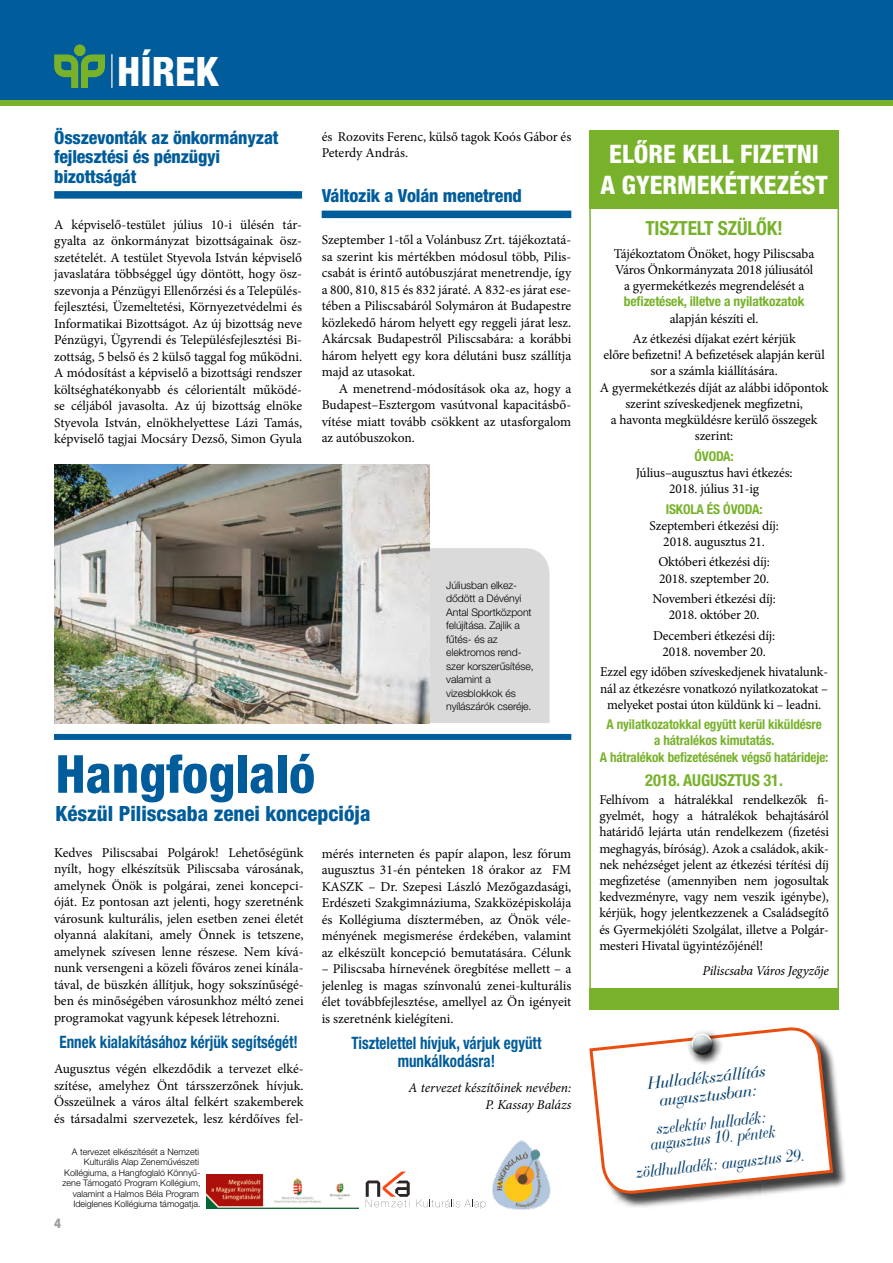
<style>
.page{position:relative;width:893px;height:1263px;background:#fff}
.page>*{position:absolute;margin:0;border:0;box-sizing:border-box;transform-origin:0 0}
.t1{font:800 condensed 52.5px "Helvetica Neue LT Pro";color:#005c9a}
.t2{font:800 condensed 40.65px "Helvetica Neue LT Pro";color:#fff}
.t3{font:800 condensed 25.5px/30.6px "Helvetica Neue LT Pro";color:#fff;text-align:center}
.t4{font:800 condensed 21px "Helvetica Neue LT Pro";color:#005c9a}
.t5{font:700 condensed 19.5px "Helvetica Neue LT Pro";letter-spacing:-.01em;color:#78b22b}
.t6{font:800 condensed 18px/19.5px "Helvetica Neue LT Pro";letter-spacing:-.01em;color:#005c9a}
.t7{font:18px/15px "H Bauer Bodoni BT Italic";color:#09426f;text-align:center;scale:.89 1}
.t8{font:18px/18px "H Bauer Bodoni BT Italic";color:#09426f;text-align:center}
.t9{font:700 condensed 17.1px/18px "Helvetica Neue LT Pro";color:#005c9a;text-align:center;scale:.88 1}
.t10{font:700 condensed 16.5px "Helvetica Neue LT Pro";letter-spacing:-.01em;color:#78b22b}
.t11{font:13.5px/16.5px "Minion Pro";letter-spacing:-.01em;color:#000;text-align:justify}
.t12{font:700 condensed 13.5px/16.2px "Helvetica Neue LT Pro";letter-spacing:-.01em;color:#78b22b;text-align:center}
.t13{font:italic 13.5px/16.5px "Minion Pro";letter-spacing:-.01em;color:#000;text-align:right}
.t14{font:800 condensed 13.5px "Helvetica Neue LT Pro";color:#9d9d9c}
.t15{font:300 10.5px/13.5px "Helvetica Neue LT Pro";letter-spacing:-.01em;color:#000}
.t16{font:300 9px/10.5px "Helvetica Neue LT Pro";color:#000;text-align:right}
</style>
<div class="page">
<div style="left:0;top:0;width:893px;height:100px;background:#005c9a"></div>
<div style="left:74px;top:44px;width:12px;height:12px;background:#78b22b;border-radius:50%"></div>
<svg style="left:54px;top:55px;width:51px;height:33px;background:#458d59"></svg>
<hr style="left:111px;top:54px;width:2px;height:34px;background:#dadada">
<div style="left:0;top:100px;width:893px;height:6px;background:#78b22b"></div>
<div style="left:54px;top:191px;width:248px;height:8px;background:#005c9a"></div>
<div style="left:592px;top:1030px;width:256px;height:179px;background:#000;opacity:.75"></div>
<svg style="left:589px;top:1030px;width:246px;height:179px"></svg>
<svg style="left:591px;top:1027px;width:240px;height:168px"></svg>
<div style="left:429px;top:548px;width:121px;height:175px;background:#dadada"></div>
<img style="left:54px;top:464px;width:375px;height:259px">
<div style="left:54px;top:734px;width:517px;height:6px;background:#005c9a"></div>
<img style="left:206px;top:1175px;width:153px;height:34px">
<img style="left:492px;top:1140px;width:59px;height:70px">
<svg style="left:366px;top:1171px;width:44px;height:36px"></svg>
<svg style="left:416px;top:1199px;width:69px;height:10px"></svg>
<div style="left:322px;top:211px;width:249px;height:7px;background:#005c9a"></div>
<div style="left:589px;top:206px;width:250px;height:785px;border:2px solid #78b22b"></div>
<div style="left:589px;top:130px;width:250px;height:79px;background:#78b22b"></div>
<div style="left:589px;top:989px;width:250px;height:21px;background:#78b22b"></div>
<h2 class="t2" style="left:117px;top:46px;width:103px">HÍREK</h2>
<h3 class="t6" style="left:54px;top:127px;width:226px">Összevonták az önkormányzat fejlesztési és pénzügyi bizottságát</h3>
<p class="t11" style="left:54px;top:216px;width:249px">A képviselő-testület július 10-i ülésén tár&shy;gyalta az önkormányzat bizottságainak ös - szetételét. A testület Styevola István képviselő javaslatára többséggel úgy döntött, hogy ös - szevonja a Pénzügyi Ellenőrzési és a Település&shy;fejlesztési, Üzemeltetési, Környezetvédelmi és Informatikai Bizottságot. Az új bizottság neve Pénzügyi, Ügyrendi és Településfejlesztési Bi&shy;zottság, 5 belső és 2 külső taggal fog működni.<br>A módosítást a képviselő a bizottsági rendszer költséghatékonyabb és célorientált működé&shy;se céljából javasolta. Az új bizottság elnöke Styevola István, elnökhelyettese Lázi Tamás, képviselő tagjai Mocsáry Dezső, Simon Gyula</p>
<p class="t11" style="left:322px;top:128px;width:251px">és Rozovits Ferenc, külső tagok Koós Gábor és<br>Peterdy András.</p>
<h3 class="t6" style="left:322px;top:186px;width:202px">Változik a Volán menetrend</h3>
<p class="t11" style="left:322px;top:232px;width:251px">Szeptember 1-től a Volánbusz Zrt. tájékoztatá&shy;sa szerint kis mértékben módosul több, Pilis&shy;csabát is érintő autóbuszjárat menetrendje, így a 800, 810, 815 és 832 járaté. A 832-es járat ese&shy;tében a Piliscsabáról Solymáron át Budapestre közlekedő három helyett egy reggeli járat lesz.<br>Akárcsak Budapestről Piliscsabára: a korábbi három helyett egy kora délutáni busz szállítja majd az utasokat.</p>
<p class="t11" style="left:322px;top:380px;width:251px;text-indent:17px">A menetrend-módosítások oka az, hogy a Budapest–Esztergom vasútvonal kapacitásbő&shy;vítése miatt tovább csökkent az utasforgalom az autóbuszokon.</p>
<p class="t15" style="left:446px;top:578px;width:89px">Júliusban elkez&shy;dődött a Dévényi<br>Antal Sportközpont felújítása. Zajlik a fűtés- és az elektromos rend&shy;szer korszerűsítése, valamint a vizesblokkok és nyílászárók cseréje.</p>
<h1 class="t1" style="left:56px;top:741px;width:261px">Hangfoglaló</h1>
<h3 class="t4" style="left:56px;top:801px;width:316px">Készül Piliscsaba zenei koncepciója</h3>
<p class="t11" style="left:54px;top:844px;width:251px">Kedves Piliscsabai Polgárok! Lehetőségünk nyílt, hogy elkészítsük Piliscsaba városának, amelynek Önök is polgárai, zenei koncepci&shy;óját. Ez pontosan azt jelenti, hogy szeretnénk városunk kulturális, jelen esetben zenei életét olyanná alakítani, amely Önnek is tetszene, amelynek szívesen lenne részese. Nem kívá&shy;nunk versengeni a közeli főváros zenei kínála&shy;tával, de büszkén állítjuk, hogy sokszínűségé&shy;ben és minőségében városunkhoz méltó zenei programokat vagyunk képesek létrehozni.</p>
<p class="t9" style="left:60px;top:1033px;width:272px">Ennek kialakításához kérjük segítségét!</p>
<p class="t11" style="left:54px;top:1061px;width:251px">Augusztus végén elkezdődik a tervezet elké&shy;szítése, amelyhez Önt társszerzőnek hívjuk.<br>Összeülnek a város által felkért szakemberek és társadalmi szervezetek, lesz kérdőíves fel-</p>
<p class="t16" style="left:62px;top:1146px;width:140px">A tervezet elkészítését a Nemzeti Kulturális Alap Zeneművészeti Kollégiuma, a Hangfoglaló Könnyű&shy;zene Támogató Program Kollégium, valamint a Halmos Béla Program Ideiglenes Kollégiuma támogatja.</p>
<p class="t14" style="left:54px;top:1214px;width:9px">4</p>
<p class="t11" style="left:322px;top:845px;width:251px">mérés interneten és papír alapon, lesz fórum augusztus 31-én pénteken 18 órakor az FM KASZK – Dr. Szepesi László Mezőgazdasági, Erdészeti Szakgimnáziuma, Szakközépiskolája és Kollégiuma dísztermében, az Önök véle&shy;ményének megismerése érdekében, valamint az elkészült koncepció bemutatására. Célunk</p>
<p class="t11" style="left:322px;top:961px;width:251px">– Piliscsaba hírnevének öregbítése mellett – a jelenleg is magas színvonalú zenei-kulturális élet továbbfejlesztése, amellyel az Ön igényeit is szeretnénk kielégíteni.</p>
<p class="t9" style="left:351px;top:1034px;width:217px">Tisztelettel hívjuk, várjuk együtt munkálkodásra!</p>
<p class="t13" style="left:409px;top:1080px;width:164px">A tervezet készítőinek nevében:<br>P. Kassay Balázs</p>
<h3 class="t3" style="left:601px;top:138px;width:229px">ELŐRE KELL FIZETNI<br>A GYERMEKÉTKEZÉST</h3>
<h3 class="t5" style="left:645px;top:216px;width:139px">TISZTELT SZÜLŐK!</h3>
<p class="t11" style="left:614px;top:245px;width:202px;text-align:center">Tájékoztatom Önöket, hogy Piliscsaba<br>Város Önkormányzata 2018 júliusától a gyermekétkezés megrendelését a</p>
<p class="t12" style="left:624px;top:293px;width:182px">befizetések, illetve a nyilatkozatok</p>
<p class="t11" style="left:633px;top:308px;width:165px;line-height:20.4px;text-align:center">alapján készíti el.<br>Az étkezési díjakat ezért kérjük</p>
<p class="t11" style="left:600px;top:347px;width:230px;text-align:center">előre befizetni! A befizetések alapján kerül sor a számla kiállítására.<br>A gyermekétkezés díját az alábbi időpontok szerint szíveskedjenek megfizetni,<br>a havonta megküldésre kerülő összegek szerint:</p>
<p class="t12" style="left:694px;top:448px;width:41px">ÓVODA:</p>
<p class="t11" style="left:636px;top:465px;width:158px;text-align:center">Július–augusztus havi étkezés:<br>2018. július 31-ig</p>
<p class="t12" style="left:666px;top:500px;width:99px">ISKOLA ÉS ÓVODA:</p>
<p class="t11" style="left:650px;top:517px;width:131px;text-align:center">Szeptemberi étkezési díj:<br>2018. augusztus 21.</p>
<p class="t11" style="left:658px;top:554px;width:113px">Októberi étkezési díj:<br>2018. szeptember 20.</p>
<p class="t11" style="left:653px;top:591px;width:125px;text-align:center">Novemberi étkezési díj:<br>2018. október 20.</p>
<p class="t11" style="left:653px;top:627px;width:124px;text-align:center">Decemberi étkezési díj:<br>2018. november 20.</p>
<p class="t11" style="left:600px;top:664px;width:229px;text-align:center">Ezzel egy időben szíveskedjenek hivatalunk&shy;nál az étkezésre vonatkozó nyilatkozatokat – melyeket postai úton küldünk ki – leadni.</p>
<p class="t12" style="left:600px;top:716px;width:230px">A nyilatkozatokkal együtt kerül kiküldésre<br>a hátralékos kimutatás.<br>A hátralékok befizetésének végső határideje:</p>
<p class="t10" style="left:645px;top:770px;width:139px">2018. AUGUSZTUS 31.</p>
<p class="t11" style="left:599px;top:792px;width:231px">Felhívom a hátralékkal rendelkezők fi&shy;gyelmét, hogy a hátralékok behajtásáról határidő lejárta után rendelkezem (fizetési meghagyás, bíróság). Azok a családok, akik&shy;nek nehézséget jelent az étkezési térítési díj megfizetése (amennyiben nem jogosultak kedvezményre, vagy nem veszik igénybe), kérjük, hogy jelentkezzenek a Családsegítő és Gyermekjóléti Szolgálat, illetve a Polgár&shy;mesteri Hivatal ügyintézőjénél!</p>
<p class="t13" style="left:702px;top:962px;width:128px">Piliscsaba Város Jegyzője</p>
<h3 class="t8" style="left:647px;top:1074px;width:120px;rotate:-6deg">Hulladékszállítás augusztusban:</h3>
<h3 class="t7" style="left:649px;top:1121px;width:142px;rotate:-6deg">szelektív hulladék: augusztus 10. péntek</h3>
<h3 class="t7" style="left:636px;top:1164px;width:192px;rotate:-6deg">zöldhulladék: augusztus 29.</h3>
</div>
